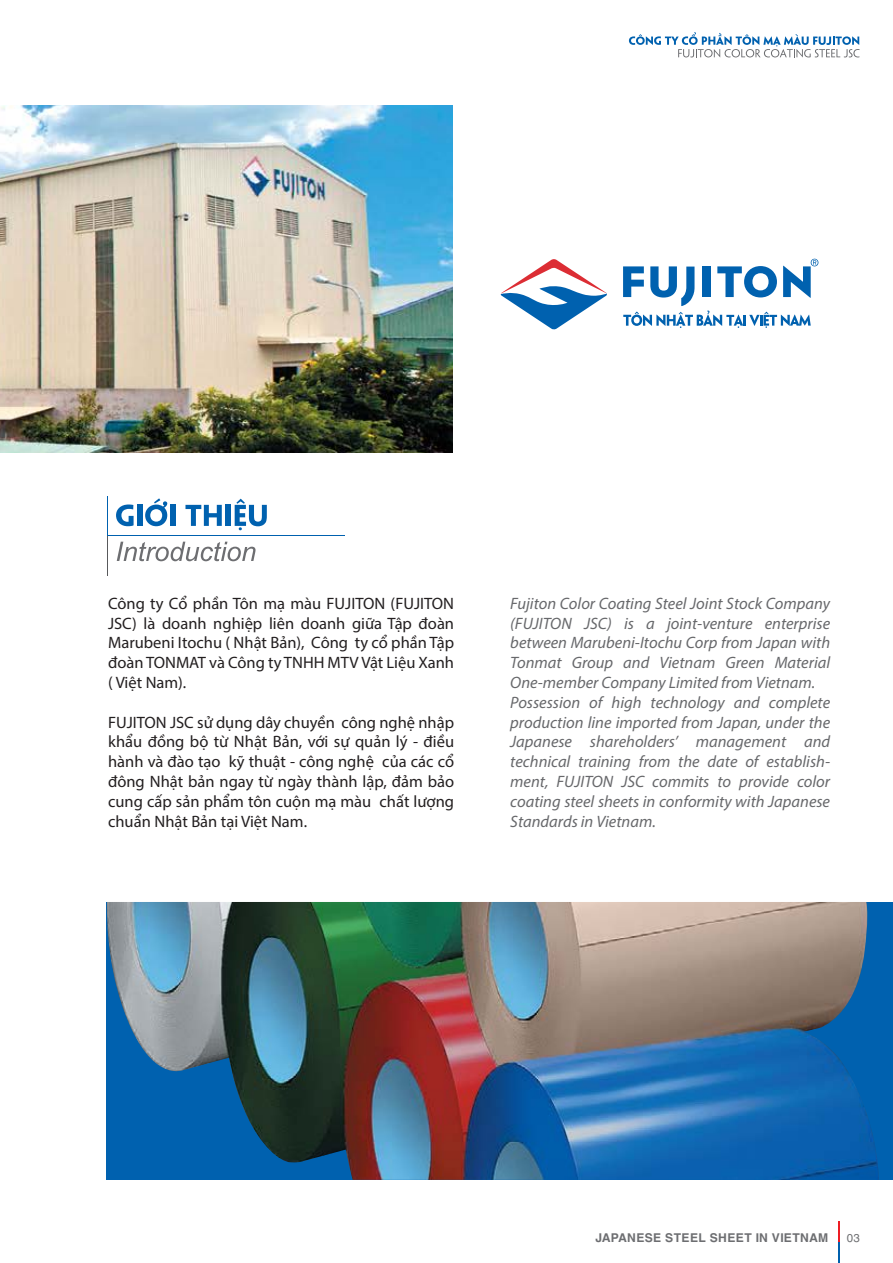
<style>
.page{position:relative;width:893px;height:1263px;background:#fff}
.page>*{position:absolute;margin:0;border:0;box-sizing:border-box;transform-origin:0 0}
.t1{font:italic 16.5px/19.8px "Myriad Pro";color:#67686b}
.t2{font:16.5px/19.8px "Myriad Pro";color:#231f20;text-align:justify}
.t3{font:700 12.15px "UTM Helve";color:#6d6e71}
.t4{font:11.4px "UTM Helve";color:#6d6e71}
</style>
<div class="page">
<svg style="left:116px;top:504px;width:18px;height:22px"></svg>
<div style="left:137px;top:505px;width:5px;height:21px;background:#0061af"></div>
<svg style="left:145px;top:498px;width:22px;height:28px"></svg>
<div style="left:170px;top:505px;width:5px;height:21px;background:#0061af"></div>
<svg style="left:185px;top:505px;width:37px;height:21px"></svg>
<div style="left:226px;top:505px;width:5px;height:21px;background:#0061af"></div>
<svg style="left:235px;top:499px;width:32px;height:31px"></svg>
<svg style="left:117px;top:542px;width:139px;height:19px"></svg>
<hr style="left:107px;top:535px;width:1px;height:41px;background:#58595b">
<hr style="left:107px;top:496px;width:1px;height:39px;background:#0061af">
<hr style="left:107px;top:535px;width:238px;height:1px;background:#0061af">
<svg style="left:629px;top:32px;width:230px;height:25px"></svg>
<svg style="left:501px;top:259px;width:106px;height:71px"></svg>
<svg style="left:623px;top:259px;width:195px;height:69px"></svg>
<img style="left:107px;top:902px;width:772px;height:278px">
<img style="left:0;top:106px;width:452px;height:346px">
<hr style="left:838px;top:1221px;width:2px;height:21px;background:#ed1d24">
<hr style="left:838px;top:1242px;width:2px;height:21px;background:#0060ad">
<p class="t2" style="left:108px;top:593px;width:348px">Công ty Cổ phần Tôn mạ màu FUJITON (FUJITON JSC) là doanh nghiệp liên doanh giữa Tập đoàn Marubeni Itochu ( Nhật Bản), Công ty cổ phần Tập đoàn TONMAT và Công ty TNHH MTV Vật Liệu Xanh ( Việt Nam).</p>
<p class="t2" style="left:108px;top:712px;width:348px">FUJITON JSC sử dụng dây chuyền công nghệ nhập khẩu đồng bộ từ Nhật Bản, với sự quản lý - điều hành và đào tạo kỹ thuật - công nghệ của các cổ đông Nhật bản ngay từ ngày thành lập, đảm bảo cung cấp sản phẩm tôn cuộn mạ màu chất lượng chuẩn Nhật Bản tại Việt Nam.</p>
<p class="t1" style="left:510px;top:593px;width:321px">Fujiton Color Coating Steel Joint Stock Company (FUJITON JSC) is a joint-venture enterprise between Marubeni-Itochu Corp from Japan with Tonmat Group and Vietnam Green Material One-member Company Limited from Vietnam.<br>Possession of high technology and complete production line imported from Japan, under the Japanese shareholders’ management and technical training from the date of establish&shy;ment, FUJITON JSC commits to provide color coating steel sheets in conformity with Japanese Standards in Vietnam.</p>
<p class="t3" style="left:595px;top:1227px;width:235px">JAPANESE STEEL SHEET IN VIETNAM</p>
<p class="t4" style="left:847px;top:1229px;width:15px">03</p>
</div>
